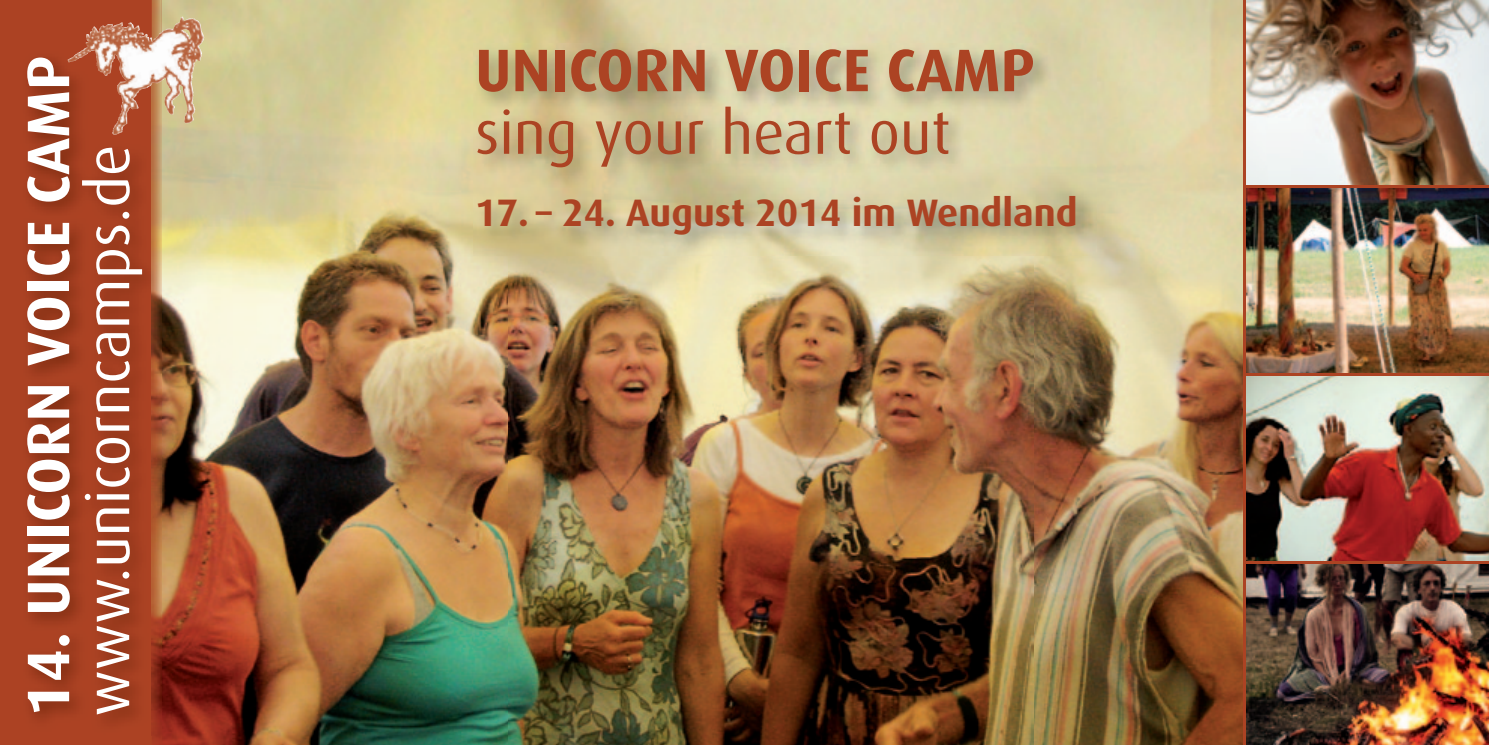
<style>
.page{position:relative;width:1489px;height:745px;background:#fff}
.page>*{position:absolute;margin:0;border:0;box-sizing:border-box;transform-origin:0 0}
.t1{font:700 60px "Dax";color:#fff}
.t2{font:60px "Dax";color:#fff}
.t3{font:700 60px "Dax";color:#ac4323}
.t4{font:60px "Dax";color:#ac4323}
.t5{font:700 38.25px "Dax";color:#ac4323}
</style>
<div class="page">
<img style="left:0;top:0;width:509px;height:744px">
<img style="left:1033px;top:82px;width:210px;height:662px">
<img style="left:509px;top:255px;width:524px;height:489px">
<img style="left:473px;top:44px;width:623px;height:211px">
<svg style="left:1243px;top:0;width:245px;height:744px;background:#a84a2c"></svg>
<img style="left:1245px;top:188px;width:243px;height:184px">
<img style="left:1246px;top:563px;width:242px;height:181px">
<img style="left:1246px;top:376px;width:242px;height:184px">
<img style="left:1246px;top:0;width:242px;height:184px">
<img style="left:21px;top:50px;width:140px;height:684px">
<img style="left:68px;top:20px;width:112px;height:42px">
<h1 class="t1" style="left:15px;top:716px;width:662px;rotate:-90deg">14. UNICORN VOICE CAMP</h1>
<h1 class="t2" style="left:75px;top:716px;width:573px;rotate:-90deg">www.unicorncamps.de</h1>
<h1 class="t3" style="left:475px;top:36px;width:561px">UNICORN VOICE CAMP</h1>
<h1 class="t4" style="left:475px;top:100px;width:477px">sing your heart out</h1>
<p class="t5" style="left:475px;top:191px;width:604px">17. – 24. August 2014 im Wendland</p>
</div>
